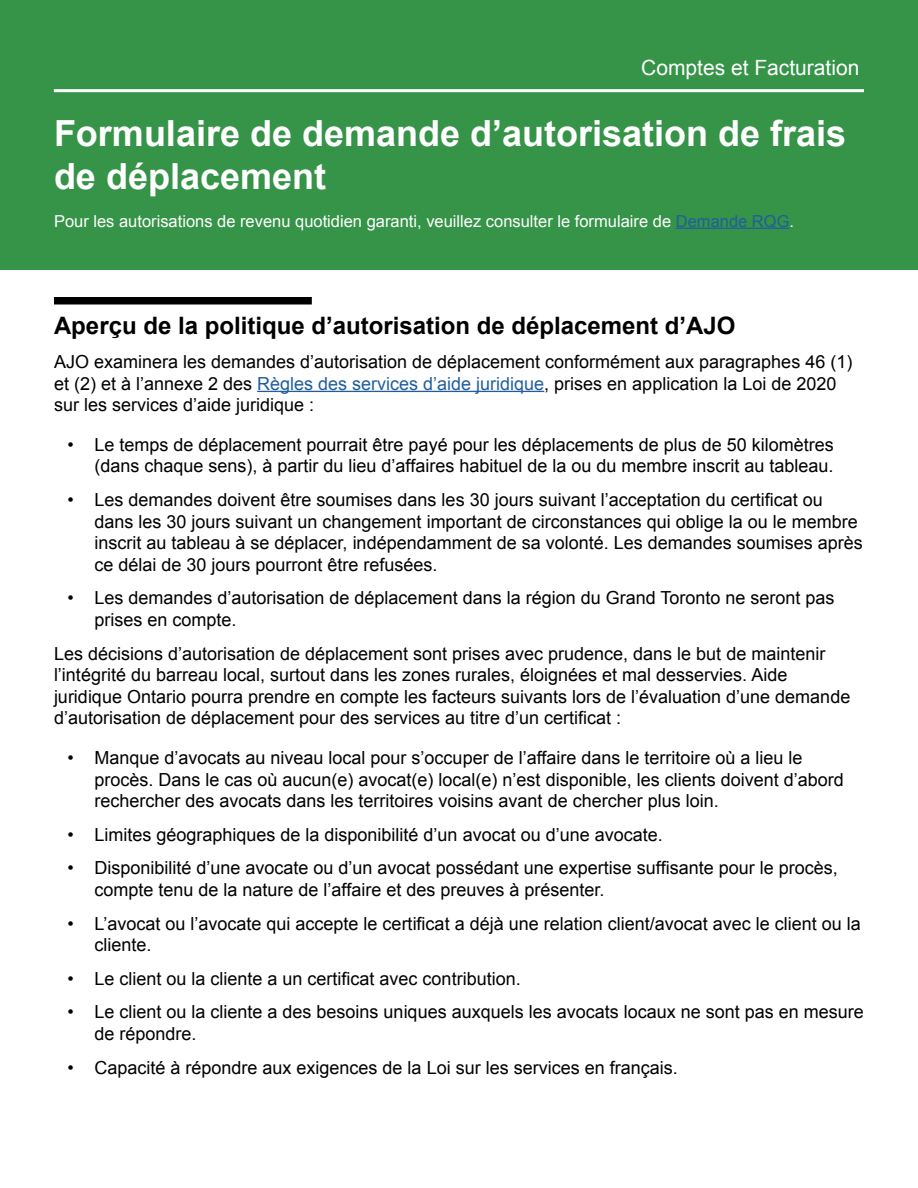
<style>
.page{position:relative;width:918px;height:1188px;background:#fff}
.page>*{position:absolute;margin:0;border:0;box-sizing:border-box;transform-origin:0 0}
.t1{font:700 36px/43.2px "Arial";color:#fff}
.t2{font:700 24px "Arial";color:#000}
.t3{font:21px "Arial";color:#fff}
.t4{font:18px/21.6px "Arial";color:#000}
.t5{font:16.5px "Arial";color:#fff}
.s1{color:#215e9e}
</style>
<div class="page">
<div style="left:0;top:0;width:918px;height:270px;background:#359448"></div>
<hr style="left:54px;top:89px;width:810px;height:3px;background:#fff">
<hr style="left:257px;top:391px;width:287px;height:1px;background:#215e9e">
<hr style="left:676px;top:228px;width:114px;height:1px;background:#215e9e">
<div style="left:54px;top:297px;width:258px;height:7px;background:#000"></div>
<p class="t3" style="left:641px;top:53px;width:220px">Comptes et Facturation</p>
<h1 class="t1" style="left:54px;top:113px;width:794px">Formulaire de demande d’autorisation de frais de déplacement</h1>
<p class="t5" style="left:54px;top:210px;width:742px">Pour les autorisations de revenu quotidien garanti, veuillez consulter le formulaire de <span class="s1">Demande RQG</span>.</p>
<h2 class="t2" style="left:54px;top:310px;width:683px">Aperçu de la politique d’autorisation de déplacement d’AJO</h2>
<p class="t4" style="left:54px;top:351px;width:800px">AJO examinera les demandes d’autorisation de déplacement conformément aux paragraphes 46 (1) et (2) et à l’annexe 2 des <span class="s1">Règles des services d’aide juridique</span>, prises en application la Loi de 2020 sur les services d’aide juridique :</p>
<p class="t4" style="left:68px;top:434px;width:768px;text-align:right">• Le temps de déplacement pourrait être payé pour les déplacements de plus de 50 kilomètres (dans chaque sens), à partir du lieu d’affaires habituel de la ou du membre inscrit au tableau.</p>
<p class="t4" style="left:94px;top:489px;width:770px;text-indent:-27px">• Les demandes doivent être soumises dans les 30 jours suivant l’acceptation du certificat ou dans les 30 jours suivant un changement important de circonstances qui oblige la ou le membre inscrit au tableau à se déplacer, indépendamment de sa volonté. Les demandes soumises après ce délai de 30 jours pourront être refusées.</p>
<p class="t4" style="left:94px;top:587px;width:742px;text-indent:-27px">• Les demandes d’autorisation de déplacement dans la région du Grand Toronto ne seront pas prises en compte.</p>
<p class="t4" style="left:54px;top:643px;width:798px">Les décisions d’autorisation de déplacement sont prises avec prudence, dans le but de maintenir l’intégrité du barreau local, surtout dans les zones rurales, éloignées et mal desservies. Aide juridique Ontario pourra prendre en compte les facteurs suivants lors de l’évaluation d’une demande d’autorisation de déplacement pour des services au titre d’un certificat :</p>
<p class="t4" style="left:94px;top:747px;width:751px;text-indent:-27px">• Manque d’avocats au niveau local pour s’occuper de l’affaire dans le territoire où a lieu le procès. Dans le cas où aucun(e) avocat(e) local(e) n’est disponible, les clients doivent d’abord rechercher des avocats dans les territoires voisins avant de chercher plus loin.</p>
<p class="t4" style="left:68px;top:824px;width:597px">• Limites géographiques de la disponibilité d’un avocat ou d’une avocate.</p>
<p class="t4" style="left:94px;top:857px;width:745px;text-indent:-27px">• Disponibilité d’une avocate ou d’un avocat possédant une expertise suffisante pour le procès, compte tenu de la nature de l’affaire et des preuves à présenter.</p>
<p class="t4" style="left:94px;top:913px;width:768px;text-indent:-27px">• L’avocat ou l’avocate qui accepte le certificat a déjà une relation client/avocat avec le client ou la cliente.</p>
<p class="t4" style="left:68px;top:968px;width:455px">• Le client ou la cliente a un certificat avec contribution.</p>
<p class="t4" style="left:94px;top:1001px;width:771px;text-indent:-27px">• Le client ou la cliente a des besoins uniques auxquels les avocats locaux ne sont pas en mesure de répondre.</p>
<p class="t4" style="left:68px;top:1057px;width:612px">• Capacité à répondre aux exigences de la Loi sur les services en français.</p>
</div>
